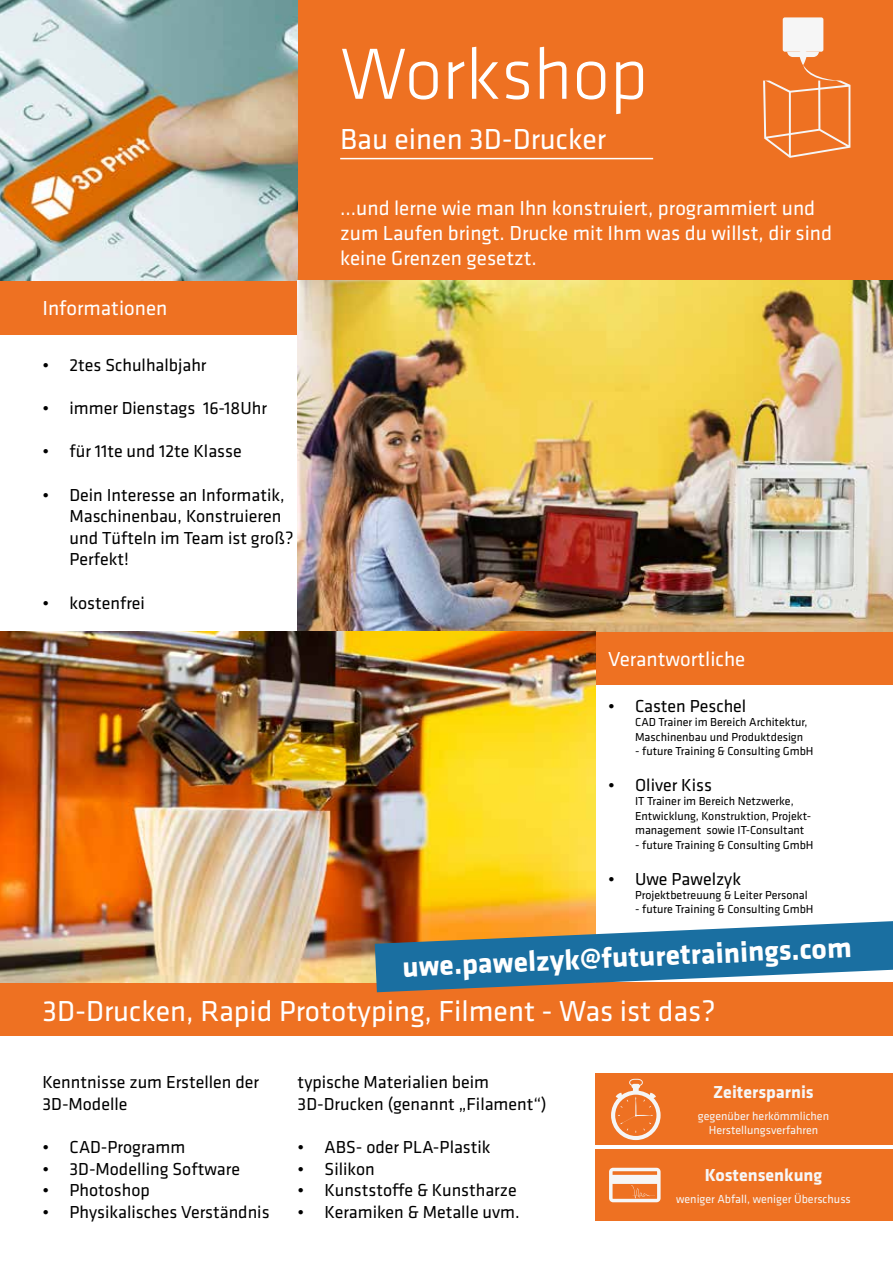
<style>
.page{position:relative;width:893px;height:1263px;background:#fff}
.page>*{position:absolute;margin:0;border:0;box-sizing:border-box;transform-origin:0 0}
.t1{font:300 75px "Klavika Basic";color:#fff}
.t2{font:30px "Klavika Basic";color:#fff}
.t3{font:700 29.55px "Klavika Basic";color:#fff}
.t4{font:21px/25.2px "Klavika Basic";color:#fff}
.t5{font:18px/21.6px "Klavika Basic";color:#000}
.t6{font:700 18px "Klavika Basic";color:#f6f6f6}
.t7{font:12px/14.4px "Klavika Basic";color:#000}
.t8{font:12px/14.4px "Klavika Basic";color:#f6f6f6;text-align:center}
</style>
<div class="page">
<div style="left:595px;top:1074px;width:298px;height:71px;background:#ee7122"></div>
<div style="left:595px;top:1149px;width:298px;height:72px;background:#ee7122"></div>
<div style="left:0;top:982px;width:893px;height:54px;background:#ee7122"></div>
<div style="left:0;top:631px;width:893px;height:54px;background:#ee7122"></div>
<div style="left:0;top:0;width:893px;height:335px;background:#ee7122"></div>
<img style="left:0;top:0;width:298px;height:281px">
<hr style="left:340px;top:158px;width:313px;height:1px;background:#fff">
<img style="left:298px;top:281px;width:595px;height:350px">
<img style="left:0;top:631px;width:595px;height:351px">
<svg style="left:375px;top:921px;width:518px;height:71px"></svg>
<svg style="left:609px;top:1168px;width:52px;height:34px"></svg>
<svg style="left:611px;top:1079px;width:50px;height:61px"></svg>
<div style="left:783px;top:17px;width:40px;height:35px;background:#f6f6f6;border-radius:2px"></div>
<svg style="left:763px;top:49px;width:87px;height:109px"></svg>
<h1 class="t1" style="left:340px;top:29px;width:309px">Workshop</h1>
<h2 class="t2" style="left:340px;top:120px;width:267px">Bau einen 3D-Drucker</h2>
<p class="t4" style="left:43px;top:295px;width:126px">Informationen</p>
<p class="t5" style="left:43px;top:354px;width:165px">• 2tes Schulhalbjahr</p>
<p class="t5" style="left:43px;top:397px;width:226px">• immer Dienstags 16-18Uhr</p>
<p class="t5" style="left:43px;top:440px;width:201px">• für 11te und 12te Klasse</p>
<p class="t5" style="left:70px;top:483px;width:226px;text-indent:-27px">• Dein Interesse an Informatik,<br>Maschinenbau, Konstruieren und Tüfteln im Team ist groß?<br>Perfekt!</p>
<p class="t5" style="left:43px;top:591px;width:104px">• kostenfrei</p>
<p class="t4" style="left:340px;top:194px;width:493px">...und lerne wie man Ihn konstruiert, programmiert und zum Laufen bringt. Drucke mit Ihm was du willst, dir sind keine Grenzen gesetzt.</p>
<p class="t4" style="left:608px;top:646px;width:139px">Verantwortliche</p>
<p class="t5" style="left:608px;top:694px;width:140px">• Casten Peschel</p>
<p class="t7" style="left:635px;top:715px;width:174px">CAD Trainer im Bereich Architektur,<br>Maschinenbau und Produktdesign</p>
<p class="t7" style="left:635px;top:743px;width:180px">- future Training &amp; Consulting GmbH</p>
<p class="t5" style="left:608px;top:774px;width:105px">• Oliver Kiss</p>
<p class="t7" style="left:635px;top:794px;width:178px">IT Trainer im Bereich Netzwerke,<br>Entwicklung, Konstruktion, Projekt&shy;management sowie IT-Consultant</p>
<p class="t7" style="left:635px;top:837px;width:180px">- future Training &amp; Consulting GmbH</p>
<p class="t5" style="left:608px;top:867px;width:135px">• Uwe Pawelzyk</p>
<p class="t7" style="left:635px;top:887px;width:174px">Projektbetreuung &amp; Leiter Personal</p>
<p class="t7" style="left:635px;top:902px;width:180px">- future Training &amp; Consulting GmbH</p>
<h3 class="t3" style="left:401px;top:947px;width:451px;rotate:-3deg">uwe.pawelzyk@futuretrainings.com</h3>
<h2 class="t2" style="left:43px;top:991px;width:675px">3D-Drucken, Rapid Prototyping, Filment - Was ist das?</h2>
<p class="t5" style="left:43px;top:1071px;width:218px">Kenntnisse zum Erstellen der<br>3D-Modelle</p>
<p class="t5" style="left:43px;top:1136px;width:144px">• CAD-Programm</p>
<p class="t5" style="left:43px;top:1157px;width:199px">• 3D-Modelling Software</p>
<p class="t5" style="left:43px;top:1179px;width:109px">• Photoshop</p>
<p class="t5" style="left:43px;top:1200px;width:229px">• Physikalisches Verständnis</p>
<p class="t5" style="left:298px;top:1071px;width:251px">typische Materialien beim<br>3D-Drucken (genannt „Filament“)</p>
<p class="t5" style="left:298px;top:1136px;width:194px">• ABS- oder PLA-Plastik</p>
<p class="t5" style="left:298px;top:1157px;width:79px">• Silikon</p>
<p class="t5" style="left:298px;top:1179px;width:221px">• Kunststoffe &amp; Kunstharze</p>
<p class="t5" style="left:298px;top:1200px;width:224px">• Keramiken &amp; Metalle uvm.</p>
<p class="t6" style="left:713px;top:1079px;width:102px">Zeitersparnis</p>
<p class="t8" style="left:698px;top:1108px;width:133px">gegenüber herkömmlichen<br>Herstellungsverfahren</p>
<p class="t6" style="left:705px;top:1162px;width:119px">Kostensenkung</p>
<p class="t8" style="left:676px;top:1191px;width:176px">weniger Abfall, weniger Überschuss</p>
</div>
